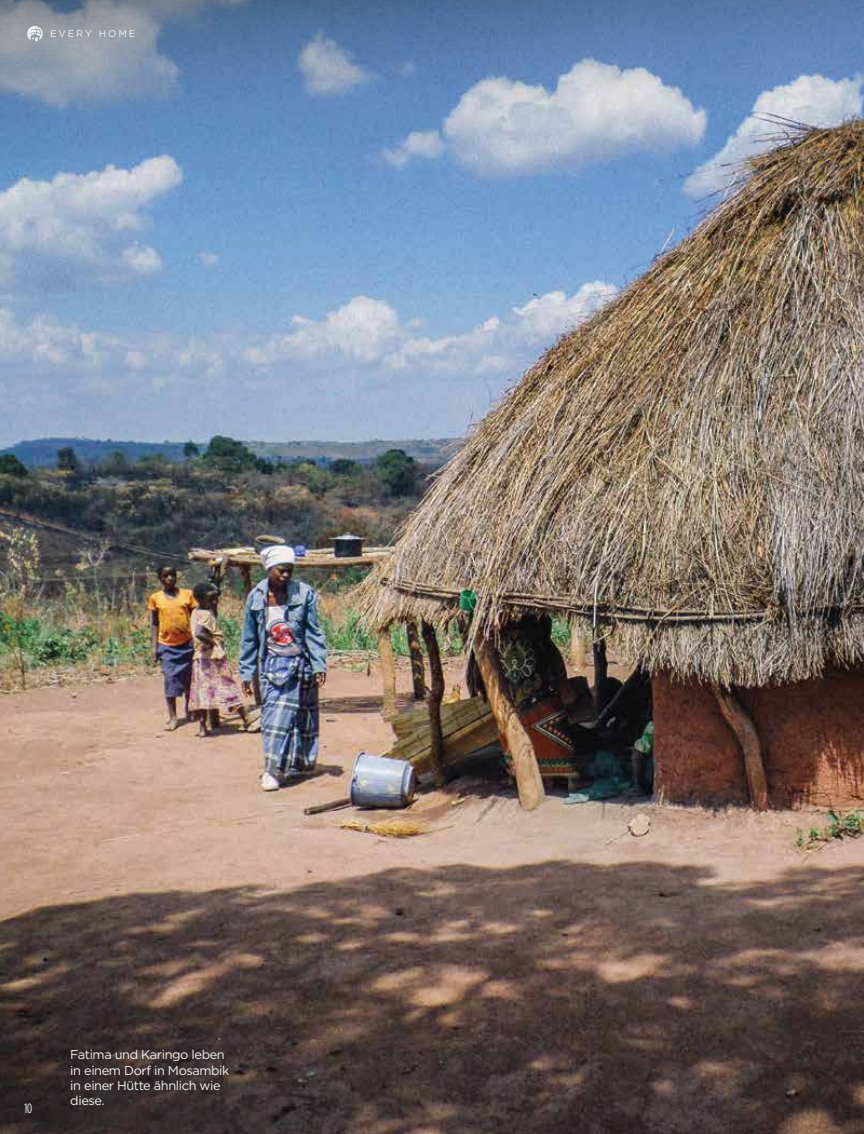
<style>
.page{position:relative;width:864px;height:1134px;background:#fff}
.page>*{position:absolute;margin:0;border:0;box-sizing:border-box;transform-origin:0 0}
.t1{font:13.5px "Gotham Condensed";color:#f2f3f2}
.t2{font:12.75px/15.3px "Gotham";letter-spacing:-.03em;color:#f2f3f2}
.t3{font:9.75px "Gotham";letter-spacing:.2em;color:#f2f3f2}
</style>
<div class="page">
<img style="left:0;top:0;width:864px;height:1134px">
<svg style="left:27px;top:26px;width:16px;height:15px"></svg>
<p class="t3" style="left:50px;top:28px;width:87px">EVERY HOME</p>
<p class="t1" style="left:24px;top:1101px;width:10px">10</p>
<p class="t2" style="left:70px;top:1047px;width:161px">Fatima und Karingo leben in einem Dorf in Mosambik in einer Hütte ähnlich wie diese.</p>
</div>
